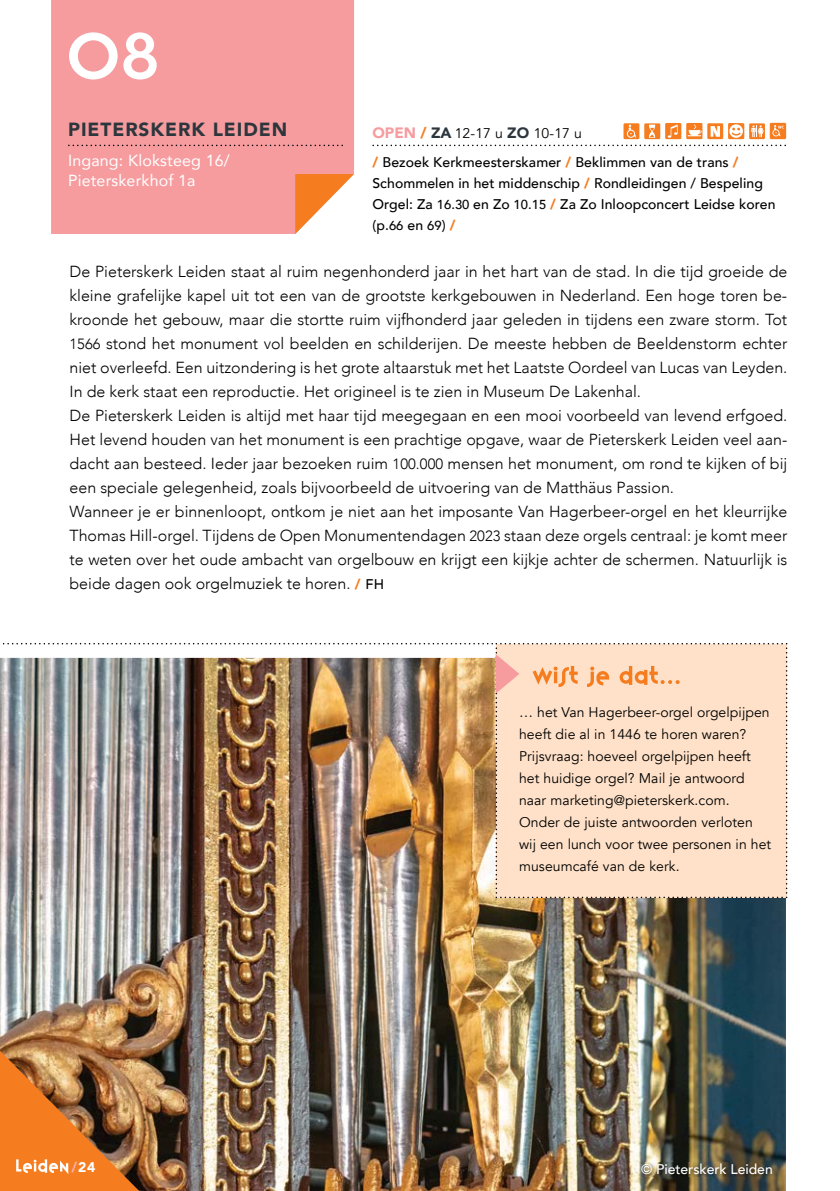
<style>
.page{position:relative;width:840px;height:1191px;background:#fff}
.page>*{position:absolute;margin:0;border:0;box-sizing:border-box;transform-origin:0 0}
.t1{font:72px "Dessau Pro";color:#fff}
.t2{font:900 19px "Avenir";letter-spacing:.05em;color:#2c363c}
.t3{font:300 16px/24px "Avenir";color:#000}
.t4{font:16px/20px "Avenir";letter-spacing:.01em;color:#fff}
.t5{font:14px/22px "Avenir";letter-spacing:.005em;color:#000}
.t6{font:500 14px/21px "Avenir";letter-spacing:.005em;color:#000}
.t7{font:500 14px "Avenir";letter-spacing:-.005em;color:#fff}
.t8{font:900 14px "Avenir";color:#fff}
.s1{font-weight:900;font-size:15px;color:#f69c9f}
.s2{font-weight:900;font-size:15px;color:#f57d20}
.s3{font-weight:900;font-size:15px;color:#2c363c}
.s4{font-weight:900;color:#f57d20}
.s5{font-size:13px}
.s6{font-size:14.8px}
.s7{font-weight:900;font-size:14px;color:#f57d20}
.s8{font-weight:500;font-size:14px}
.s9{color:#f8aeaf}
</style>
<div class="page">
<div style="left:51px;top:0;width:303px;height:234px;background:#f69c9f"></div>
<svg style="left:295px;top:174px;width:59px;height:60px"></svg>
<svg style="left:68px;top:145px;width:275px;height:1px"></svg>
<svg style="left:372px;top:145px;width:413px;height:1px"></svg>
<img style="left:0;top:898px;width:785px;height:293px">
<div style="left:68px;top:31px;width:90px;height:49px;background:#f69c9f"></div>
<img style="left:0;top:1050px;width:139px;height:141px">
<img style="left:0;top:643px;width:786px;height:255px">
<img style="left:641px;top:1162px;width:135px;height:15px">
<svg style="left:623px;top:123px;width:141px;height:16px"></svg>
<div style="left:769px;top:123px;width:16px;height:16px;background:#f57d20"></div>
<svg style="left:772px;top:125px;width:11px;height:11px"></svg>
<h1 class="t1" style="left:67px;top:18px;width:95px">08</h1>
<p class="t2" style="left:68px;top:113px;width:220px">PIETERSKERK LEIDEN</p>
<p class="t4" style="left:68px;top:150px;width:163px">Ingang: Kloksteeg 16/<br>Pieterskerkhof 1a</p>
<p class="t5" style="left:372px;top:122px;width:211px"><span class="s1">OPEN</span> <span class="s2">/</span> <span class="s3">ZA</span> 12-17 u <span class="s3">ZO</span> 10-17 u</p>
<p class="t6" style="left:372px;top:151px;width:404px"><span class="s4">/</span> Bezoek Kerkmeesterskamer <span class="s4">/</span> Beklimmen van de trans <span class="s4">/ </span>Schommelen in het middenschip <span class="s4">/</span> Rondleidingen / Bespeling Orgel: Za <span class="s5">16.30</span> en Zo <span class="s5">10.15</span> <span class="s4">/</span> Za Zo Inloopconcert Leidse koren (p.<span class="s5">66</span> en <span class="s5">69</span>) <span class="s4">/</span></p>
<p class="t3" style="left:69px;top:259px;width:719px">De Pieterskerk Leiden staat al ruim negenhonderd jaar in het hart van de stad. In die tijd groeide de kleine grafelijke kapel uit tot een van de grootste kerkgebouwen in Nederland. Een hoge toren be&shy;kroonde het gebouw, maar die stortte ruim vijfhonderd jaar geleden in tijdens een zware storm. Tot <span class="s6">1566</span> stond het monument vol beelden en schilderijen. De meeste hebben de Beeldenstorm echter niet overleefd. Een uitzondering is het grote altaarstuk met het Laatste Oordeel van Lucas van Leyden.<br>In de kerk staat een reproductie. Het origineel is te zien in Museum De Lakenhal.<br>De Pieterskerk Leiden is altijd met haar tijd meegegaan en een mooi voorbeeld van levend erfgoed.<br>Het levend houden van het monument is een prachtige opgave, waar de Pieterskerk Leiden veel aan&shy;dacht aan besteed. Ieder jaar bezoeken ruim <span class="s6">100.000</span> mensen het monument, om rond te kijken of bij een speciale gelegenheid, zoals bijvoorbeeld de uitvoering van de Matthäus Passion.<br>Wanneer je er binnenloopt, ontkom je niet aan het imposante Van Hagerbeer-orgel en het kleurrijke Thomas Hill-orgel. Tijdens de Open Monumentendagen <span class="s6">2023</span> staan deze orgels centraal: je komt meer te weten over het oude ambacht van orgelbouw en krijgt een kijkje achter de schermen. Natuurlijk is beide dagen ook orgelmuziek te horen. <span class="s7">/</span> <span class="s8">FH</span></p>
<p class="t5" style="left:519px;top:701px;width:253px">… het Van Hagerbeer-orgel orgelpijpen heeft die al in 1446 te horen waren?<br>Prijsvraag: hoeveel orgelpijpen heeft het huidige orgel? Mail je antwoord naar marketing@pieterskerk.com.<br>Onder de juiste antwoorden verloten wij een lunch voor twee personen in het museumcafé van de kerk.</p>
<p class="t8" style="left:71px;top:1154px;width:25px"><span class="s9">/</span>24</p>
<p class="t7" style="left:640px;top:1156px;width:133px">© Pieterskerk Leiden</p>
</div>
